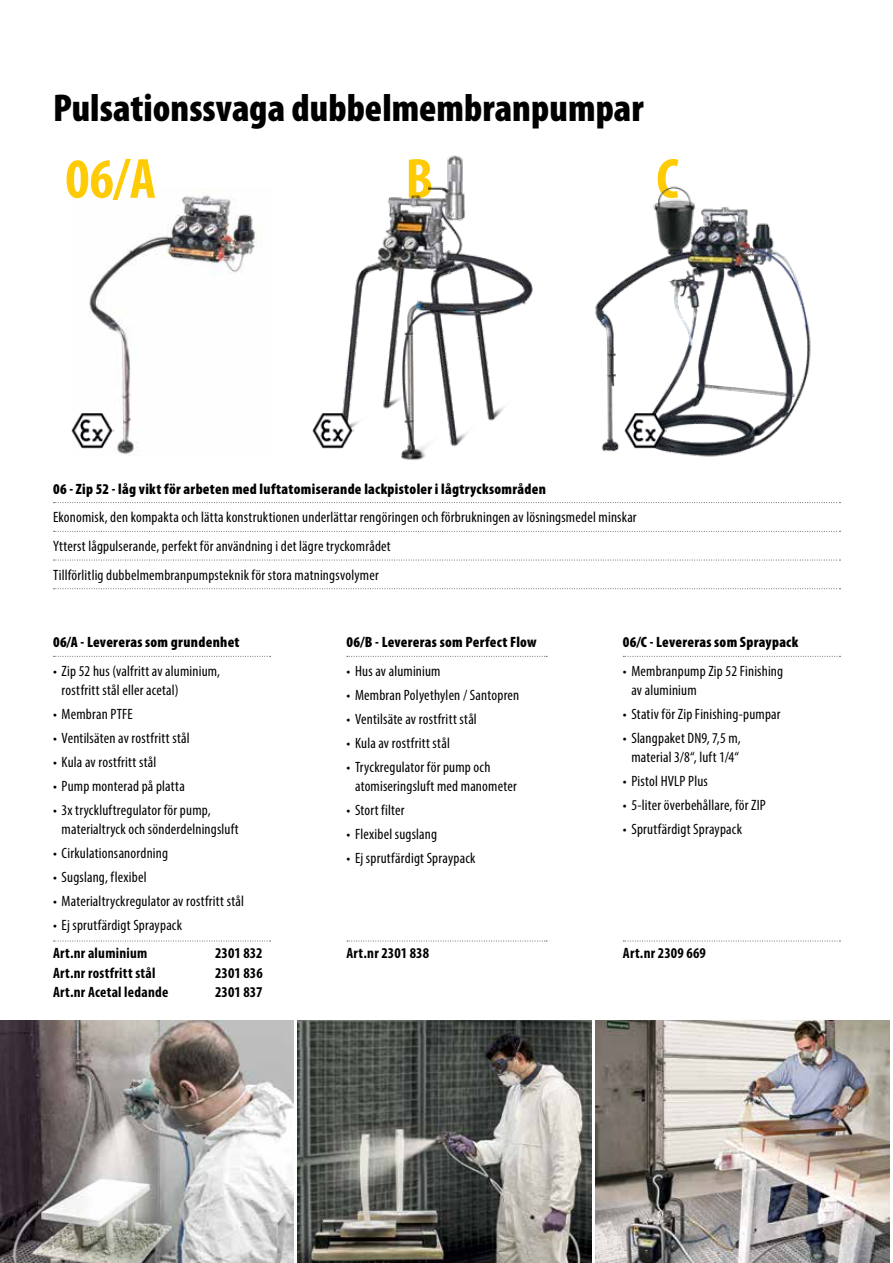
<style>
.page{position:relative;width:893px;height:1263px;background:#fff}
.page>*{position:absolute;margin:0;border:0;box-sizing:border-box;transform-origin:0 0}
.t1{font:700 condensed 57px "Myriad Pro";color:#ffcb05}
.t2{font:900 condensed 39px "Myriad Pro";color:#000}
.t3{font:condensed 15px/19.2px "Myriad Pro";letter-spacing:.015em;color:#000}
.t4{font:900 condensed 15px "Myriad Pro";letter-spacing:.02em;color:#000}
.t5{font:700 condensed 15px "Myriad Pro";letter-spacing:.015em;color:#000}
</style>
<div class="page">
<img style="left:89px;top:195px;width:168px;height:259px">
<img style="left:342px;top:155px;width:191px;height:305px">
<img style="left:0;top:1020px;width:293px;height:243px">
<img style="left:596px;top:1020px;width:293px;height:243px">
<img style="left:298px;top:1020px;width:293px;height:243px">
<svg style="left:54px;top:656px;width:217px;height:1px"></svg>
<svg style="left:347px;top:656px;width:200px;height:1px"></svg>
<svg style="left:623px;top:656px;width:217px;height:1px"></svg>
<svg style="left:54px;top:941px;width:217px;height:1px"></svg>
<svg style="left:347px;top:941px;width:200px;height:1px"></svg>
<svg style="left:623px;top:941px;width:217px;height:1px"></svg>
<svg style="left:54px;top:502px;width:786px;height:1px"></svg>
<svg style="left:54px;top:531px;width:786px;height:1px"></svg>
<svg style="left:54px;top:560px;width:786px;height:1px"></svg>
<svg style="left:54px;top:588px;width:786px;height:1px"></svg>
<img style="left:595px;top:186px;width:216px;height:271px">
<img style="left:71px;top:412px;width:42px;height:38px">
<img style="left:624px;top:412px;width:42px;height:38px">
<img style="left:312px;top:412px;width:42px;height:38px">
<h2 class="t2" style="left:53px;top:83px;width:592px">Pulsationssvaga dubbelmembranpumpar</h2>
<h1 class="t1" style="left:65px;top:143px;width:92px">06/A</h1>
<h1 class="t1" style="left:405px;top:143px;width:29px">B</h1>
<h1 class="t1" style="left:656px;top:143px;width:24px">C</h1>
<p class="t4" style="left:53px;top:479px;width:494px">06 - Zip 52 - låg vikt för arbeten med luftatomiserande lackpistoler i lågtrycksområden</p>
<p class="t3" style="left:53px;top:503px;width:585px;line-height:28.7px">Ekonomisk, den kompakta och lätta konstruktionen underlättar rengöringen och förbrukningen av lösningsmedel minskar<br>Ytterst lågpulserande, perfekt för användning i det lägre tryckområdet<br>Tillförlitlig dubbelmembranpumpsteknik för stora matningsvolymer</p>
<p class="t4" style="left:53px;top:633px;width:188px">06/A - Levereras som grundenhet</p>
<p class="t4" style="left:347px;top:633px;width:192px">06/B - Levereras som Perfect Flow</p>
<p class="t4" style="left:623px;top:633px;width:177px">06/C - Levereras som Spraypack</p>
<p class="t3" style="left:62px;top:661px;width:160px;text-indent:-9px">• Zip 52 hus (valfritt av aluminium, rostfritt stål eller acetal)</p>
<p class="t3" style="left:53px;top:704px;width:81px">• Membran PTFE</p>
<p class="t3" style="left:53px;top:728px;width:138px">• Ventilsäten av rostfritt stål</p>
<p class="t3" style="left:53px;top:752px;width:105px">• Kula av rostfritt stål</p>
<p class="t3" style="left:53px;top:776px;width:133px">• Pump monterad på platta</p>
<p class="t3" style="left:62px;top:800px;width:179px;text-indent:-9px">• 3x tryckluftregulator för pump, materialtryck och sönderdelningsluft</p>
<p class="t3" style="left:53px;top:843px;width:116px">• Cirkulationsanordning</p>
<p class="t3" style="left:53px;top:867px;width:95px">• Sugslang, flexibel</p>
<p class="t3" style="left:53px;top:891px;width:192px">• Materialtryckregulator av rostfritt stål</p>
<p class="t3" style="left:53px;top:915px;width:130px">• Ej sprutfärdigt Spraypack</p>
<p class="t3" style="left:631px;top:661px;width:153px;text-indent:-9px">• Membranpump Zip 52 Finishing av aluminium</p>
<p class="t3" style="left:623px;top:704px;width:159px">• Stativ för Zip Finishing-pumpar</p>
<p class="t3" style="left:623px;top:728px;width:119px;text-align:center">• Slangpaket DN9, 7,5 m, material 3/8“, luft 1/4“</p>
<p class="t3" style="left:623px;top:771px;width:86px">• Pistol HVLP Plus</p>
<p class="t3" style="left:623px;top:795px;width:144px">• 5-liter överbehållare, för ZIP</p>
<p class="t3" style="left:623px;top:819px;width:121px">• Sprutfärdigt Spraypack</p>
<p class="t3" style="left:347px;top:661px;width:96px">• Hus av aluminium</p>
<p class="t3" style="left:347px;top:685px;width:174px">• Membran Polyethylen / Santopren</p>
<p class="t3" style="left:347px;top:709px;width:132px">• Ventilsäte av rostfritt stål</p>
<p class="t3" style="left:347px;top:733px;width:105px">• Kula av rostfritt stål</p>
<p class="t3" style="left:355px;top:757px;width:163px;text-indent:-9px">• Tryckregulator för pump och atomiseringsluft med manometer</p>
<p class="t3" style="left:347px;top:800px;width:60px">• Stort filter</p>
<p class="t3" style="left:347px;top:824px;width:92px">• Flexibel sugslang</p>
<p class="t3" style="left:347px;top:848px;width:130px">• Ej sprutfärdigt Spraypack</p>
<p class="t5" style="left:53px;top:944px;width:96px">Art.nr aluminium</p>
<p class="t5" style="left:215px;top:944px;width:49px">2301 832</p>
<p class="t5" style="left:53px;top:963px;width:104px">Art.nr rostfritt stål</p>
<p class="t5" style="left:215px;top:963px;width:49px">2301 836</p>
<p class="t5" style="left:53px;top:982px;width:117px">Art.nr Acetal ledande</p>
<p class="t5" style="left:215px;top:982px;width:49px">2301 837</p>
<p class="t5" style="left:347px;top:944px;width:84px">Art.nr 2301 838</p>
<p class="t5" style="left:623px;top:944px;width:85px">Art.nr 2309 669</p>
</div>
